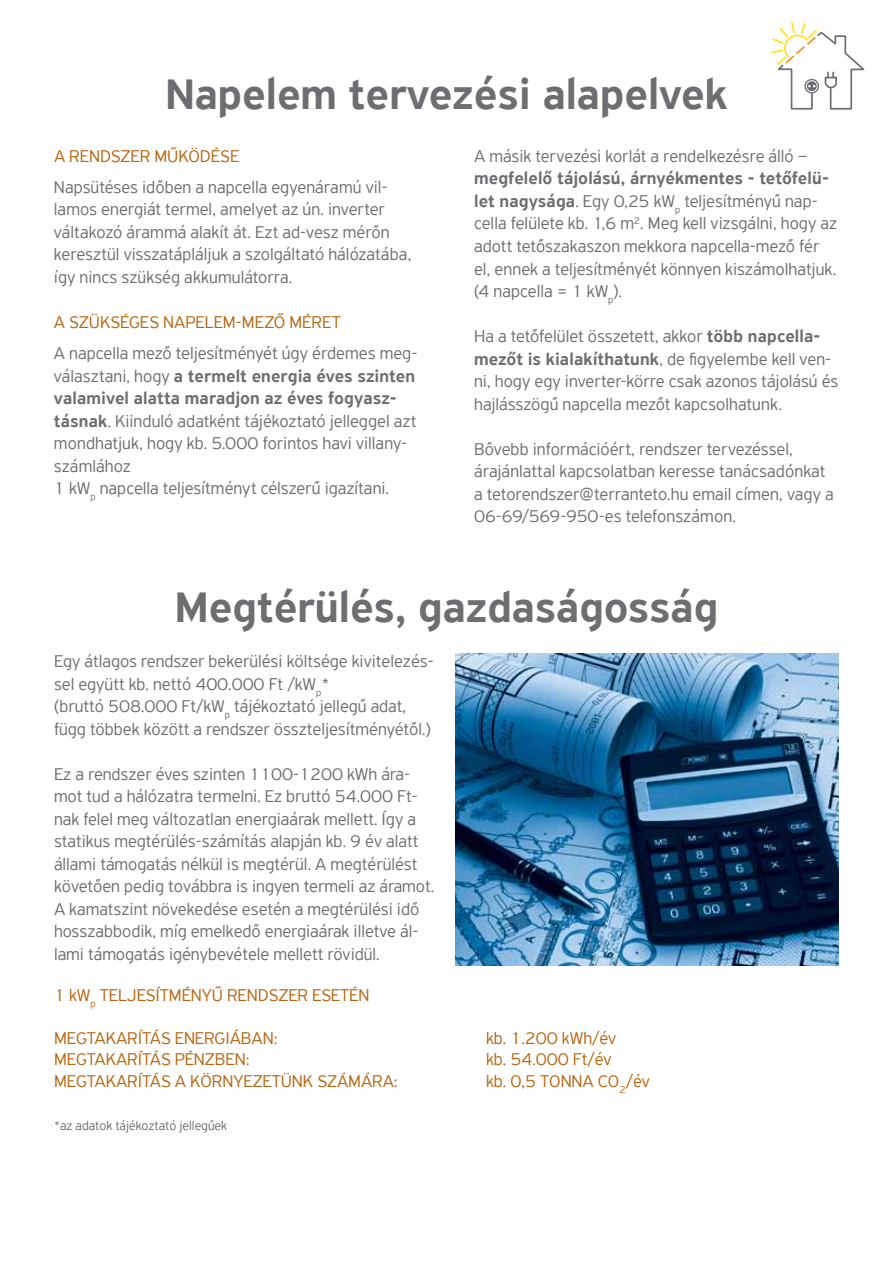
<style>
.page{position:relative;width:893px;height:1263px;background:#fff}
.page>*{position:absolute;margin:0;border:0;box-sizing:border-box;transform-origin:0 0}
.t1{font:500 45px "PF Highway Sans Pro";color:#6d6e71}
.t2{font:300 18px/22.5px "PF Highway Sans Pro";color:#6d6e71}
.t3{font:300 18px "PF Highway Sans Pro";color:#b66612}
.t4{font:300 13.5px "PF Highway Sans Pro";color:#6d6e71}
.s1{font-weight:500}
</style>
<div class="page">
<svg style="left:771px;top:22px;width:94px;height:88px"></svg>
<img style="left:455px;top:654px;width:384px;height:311px">
<h1 class="t1" style="left:165px;top:68px;width:564px">Napelem tervezési alapelvek</h1>
<p class="t3" style="left:54px;top:146px;width:68px">A ren dszer</p>
<p class="t3" style="left:154px;top:146px;width:67px">működése</p>
<p class="t2" style="left:54px;top:176px;width:359px">Napsütéses időben a napcella egyenáramú vil&shy;lamos energiát termel, amelyet az ún. inverter váltakozó árammá alakít át. Ezt ad-vesz mérőn keresztül visszatápláljuk a szolgáltató hálózatába, így nincs szükség akkumulátorra.</p>
<p class="t3" style="left:54px;top:312px;width:288px">A SZÜKSÉGES NAPELEM-MEZŐ MÉRET</p>
<p class="t2" style="left:54px;top:342px;width:365px">A napcella mező teljesítményét úgy érdemes meg&shy;választani, hogy <span class="s1">a termelt energia éves szinten valamivel alatta maradjon az éves fogyasz&shy;tásnak</span>. Kiinduló adatként tájékoztató jelleggel azt mondhatjuk, hogy kb. 5.000 forintos havi villany&shy;számlához<br>1 kW<sub>p</sub> napcella teljesítményt célszerű igazítani.</p>
<p class="t2" style="left:474px;top:145px;width:334px">A másik tervezési korlát a rendelkezésre álló –</p>
<p class="t2" style="left:474px;top:167px;width:365px"><span class="s1">megfelelő tájolású, árnyékmentes - tetőfelü&shy;let nagysága</span>. Egy 0,25 kW<sub>p</sub> teljesítményű nap&shy;cella felülete kb. 1,6 m<sup>2</sup>. Meg kell vizsgálni, hogy az adott tetőszakaszon mekkora napcella-mező fér el, ennek a teljesítményét könnyen kiszámolhatjuk. (4 napcella = 1 kW<sub>p</sub>).</p>
<p class="t2" style="left:474px;top:325px;width:366px">Ha a tetőfelület összetett, akkor <span class="s1">több napcella&shy;mezőt is kialakíthatunk</span>, de figyelembe kell ven&shy;ni, hogy egy inverter-körre csak azonos tájolású és hajlásszögű napcella mezőt kapcsolhatunk.</p>
<p class="t2" style="left:474px;top:437px;width:361px">Bővebb információért, rendszer tervezéssel, árajánlattal kapcsolatban keresse tanácsadónkat a tetorendszer@terranteto.hu email címen, vagy a 06-69/569-950-es telefonszámon.</p>
<h1 class="t1" style="left:175px;top:580px;width:545px">Megtérülés, gazdaságosság</h1>
<p class="t2" style="left:54px;top:650px;width:381px">Egy átlagos rendszer bekerülési költsége kivitelezés&shy;sel együtt kb. nettó 400.000 Ft /kW<sub>p</sub>*<br>(bruttó 508.000 Ft/kW<sub>p</sub> tájékoztató jellegű adat, függ többek között a rendszer összteljesítményétől.)</p>
<p class="t2" style="left:54px;top:763px;width:382px">Ez a rendszer éves szinten 1100-1200 kWh ára&shy;mot tud a hálózatra termelni. Ez bruttó 54.000 Ft&shy;nak felel meg változatlan energiaárak mellett. Így a statikus megtérülés-számítás alapján kb. 9 év alatt állami támogatás nélkül is megtérül. A megtérülést követően pedig továbbra is ingyen termeli az áramot.<br>A kamatszint növekedése esetén a megtérülési idő hosszabbodik, míg emelkedő energiaárak illetve ál&shy;lami támogatás igénybevétele mellett rövidül.</p>
<p class="t3" style="left:54px;top:984px;width:56px">1 kW<sub>p</sub> teljesítmén</p>
<p class="t3" style="left:202px;top:984px;width:78px">yű ren dszer</p>
<p class="t3" style="left:312px;top:984px;width:11px">esetén</p>
<p class="t3" style="left:54px;top:1027px;width:43px">Megtakarít</p>
<p class="t3" style="left:150px;top:1027px;width:36px">ás ener</p>
<p class="t3" style="left:215px;top:1027px;width:65px">giában:</p>
<p class="t3" style="left:486px;top:1027px;width:132px">kb. 1.200 kWh/év</p>
<p class="t3" style="left:54px;top:1049px;width:43px">Megtakarít</p>
<p class="t3" style="left:150px;top:1049px;width:36px">ás pénz</p>
<p class="t3" style="left:215px;top:1049px;width:36px">ben:</p>
<p class="t3" style="left:486px;top:1049px;width:127px">kb. 54.000 Ft/év</p>
<p class="t3" style="left:54px;top:1070px;width:43px">Megtakarít</p>
<p class="t3" style="left:150px;top:1070px;width:52px">ásakörn</p>
<p class="t3" style="left:233px;top:1070px;width:21px">yezetünk</p>
<p class="t3" style="left:317px;top:1070px;width:82px">számára:</p>
<p class="t3" style="left:486px;top:1070px;width:66px">kb. 0,5 tonna</p>
<p class="t3" style="left:598px;top:1070px;width:54px">CO<sub>2</sub>/év</p>
<p class="t4" style="left:54px;top:1118px;width:175px">*az adatok tájékoztató jellegűek</p>
</div>
